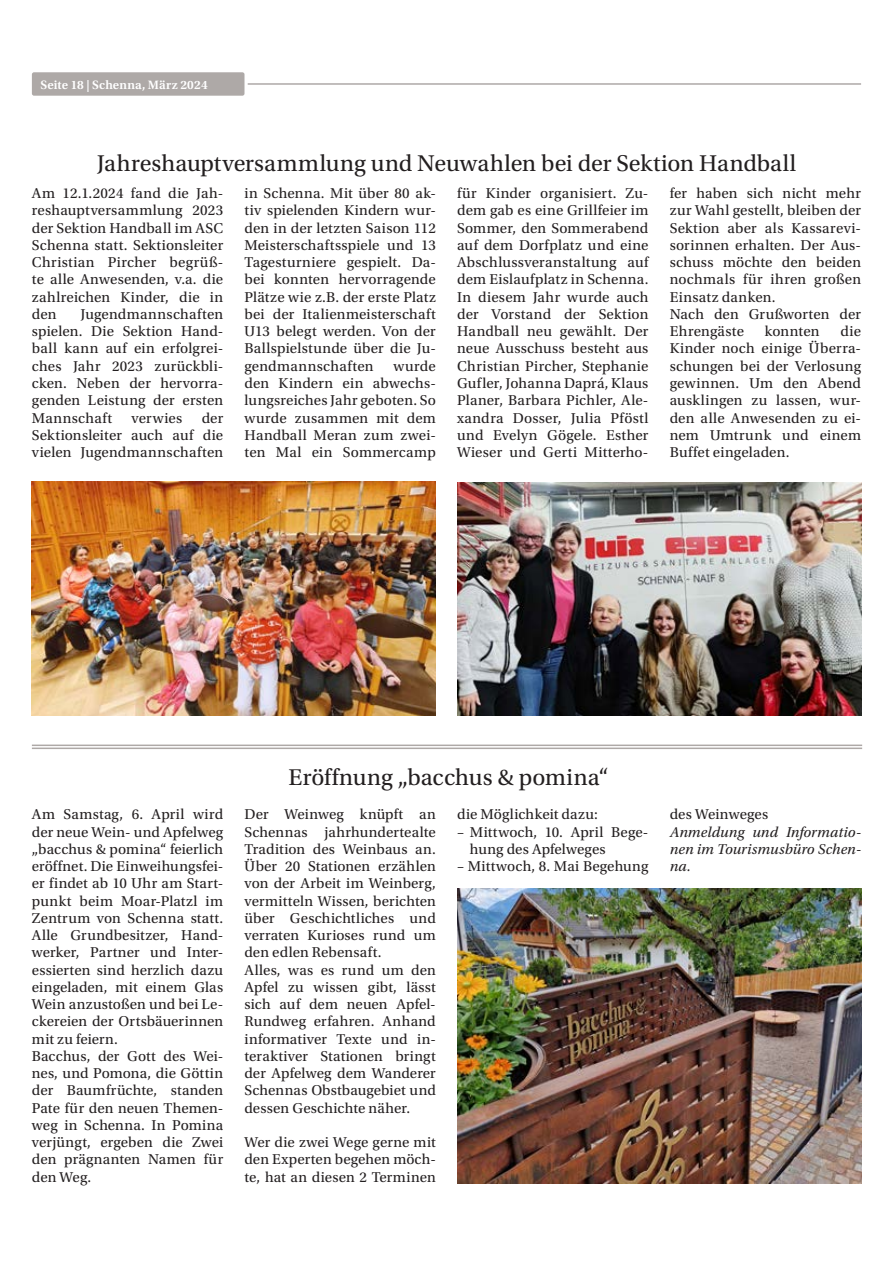
<style>
.page{position:relative;width:893px;height:1263px;background:#fff}
.page>*{position:absolute;margin:0;border:0;box-sizing:border-box;transform-origin:0 0}
.t1{font:24px "Utopia Std";color:#231f20}
.t2{font:15px/17.2px "Utopia Std";letter-spacing:.01em;color:#231f20;text-align:justify}
.t3{font:italic 15px/17.2px "Utopia Std";letter-spacing:.005em;color:#231f20;text-align:justify}
.t4{font:600 12.75px "Utopia Std";letter-spacing:.015em;color:#fff}
</style>
<div class="page">
<div style="left:32px;top:72px;width:212px;height:24px;background:#aea9a7;border-radius:2px"></div>
<hr style="left:248px;top:83px;width:613px;height:2px;background:#aea9a7">
<img style="left:32px;top:482px;width:404px;height:234px">
<img style="left:457px;top:482px;width:404px;height:234px">
<img style="left:457px;top:888px;width:404px;height:295px">
<hr style="left:32px;top:744px;width:830px;height:2px;background:#aea9a7">
<hr style="left:32px;top:747px;width:830px;height:2px;background:#aea9a7">
<p class="t4" style="left:40px;top:78px;width:169px">Seite 18 | Schenna, März 2024</p>
<h1 class="t1" style="left:97px;top:150px;width:701px">Jahreshauptversammlung und Neuwahlen bei der Sektion Handball</h1>
<p class="t2" style="left:32px;top:185px;width:193px">Am 12.1.2024 fand die Jah&shy;reshauptversammlung 2023 der Sektion Handball im ASC Schenna statt. Sektionsleiter Christian Pircher begrüß&shy;te alle Anwesenden, v.a. die zahlreichen Kinder, die in den</p>
<p class="t2" style="left:244px;top:185px;width:193px">in Schenna. Mit über 80 ak&shy;tiv spielenden Kindern wur&shy;den in der letzten Saison 112<br>Meisterschaftsspiele und 13<br>Tagesturniere gespielt. Da&shy;bei konnten hervorragende Plätze wie z.B. der erste Platz bei der Italienmeisterschaft U13 belegt werden. Von der Ballspielstunde über die Ju&shy;gendmannschaften</p>
<p class="t2" style="left:457px;top:185px;width:193px">für Kinder organisiert. Zu&shy;dem gab es eine Grillfeier im Sommer, den Sommerabend auf dem Dorfplatz und eine Abschlussveranstaltung auf dem Eislaufplatz in Schenna.<br>In diesem Jahr wurde auch der Vorstand der Sektion Handball neu gewählt. Der neue Ausschuss besteht aus Christian Pircher, Stephanie Gufler, Johanna Daprá, Klaus Planer, Barbara Pichler, Ale&shy;xandra Dosser, Julia Pföstl und Evelyn Gögele. Esther Wieser und Gerti Mitterho-</p>
<p class="t2" style="left:670px;top:185px;width:193px;text-align:left">fer haben sich nicht mehr zur Wahl gestellt, bleiben der<br>Sektion aber als Kassarevi&shy;sorinnen erhalten. Der Aus&shy;schuss möchte den beiden nochmals für ihren großen<br>Einsatz danken.<br>Nach den Grußworten der<br>Ehrengäste</p>
<p class="t2" style="left:32px;top:306px;width:193px;text-indent:49px">Jugendmannschaften spielen. Die Sektion Hand&shy;ball kann auf ein erfolgrei&shy;ches Jahr 2023 zurückbli&shy;cken. Neben der hervorra&shy;genden Leistung der ersten Mannschaft</p>
<p class="t2" style="left:670px;top:323px;width:193px;text-indent:171px">die Kinder noch einige Überra&shy;schungen bei der Verlosung gewinnen. Um den Abend ausklingen zu lassen, wur&shy;den alle Anwesenden zu ei&shy;nem Umtrunk und einem Buffet eingeladen.</p>
<p class="t2" style="left:765px;top:323px;width:56px">konnten</p>
<p class="t2" style="left:244px;top:357px;width:193px;text-indent:149px">wurde den Kindern ein abwechs&shy;lungsreiches Jahr geboten. So wurde zusammen mit dem Handball Meran zum zwei&shy;ten Mal ein Sommercamp</p>
<p class="t2" style="left:32px;top:409px;width:193px;text-indent:170px">der Sektionsleiter auch auf die vielen Jugendmannschaften</p>
<p class="t2" style="left:132px;top:409px;width:52px">verwies</p>
<h1 class="t1" style="left:289px;top:764px;width:322px">Eröffnung „bacchus &amp; pomina“</h1>
<p class="t2" style="left:32px;top:806px;width:193px;text-align:left">Am Samstag, 6. April wird der neue Wein- und Apfelweg „bacchus &amp; pomina“ feierlich eröffnet. Die Einweihungsfei&shy;er findet ab 10 Uhr am Start&shy;punkt beim Moar-Platzl im<br>Zentrum von Schenna statt.<br>Alle Grundbesitzer, Hand&shy;werker, Partner und Inter&shy;essierten sind herzlich dazu eingeladen, mit einem Glas<br>Wein anzustoßen und bei Le&shy;ckereien der Ortsbäuerinnen mit zu feiern.<br>Bacchus, der Gott des Wei&shy;nes, und Pomona, die Göttin der Baumfrüchte, standen<br>Pate für den neuen Themen&shy;weg in Schenna. In Pomina verjüngt, ergeben die Zwei den prägnanten Namen für den Weg.</p>
<p class="t2" style="left:244px;top:806px;width:193px;text-align:left">Der Weinweg knüpft an<br>Schennas jahrhundertealte<br>Tradition des Weinbaus an.<br>Über 20 Stationen erzählen von der Arbeit im Weinberg, vermitteln Wissen, berichten über Geschichtliches und verraten Kurioses rund um den edlen Rebensaft.<br>Alles, was es rund um den<br>Apfel zu wissen gibt, lässt sich auf dem neuen Apfel-<br>Rundweg erfahren. Anhand informativer Texte und in&shy;teraktiver Stationen bringt der Apfelweg dem Wanderer<br>Schennas Obstbaugebiet und dessen Geschichte näher.</p>
<p class="t2" style="left:244px;top:1134px;width:193px">Wer die zwei Wege gerne mit den Experten begehen möch&shy;te, hat an diesen 2 Terminen</p>
<p class="t2" style="left:457px;top:806px;width:142px">die Möglichkeit dazu:</p>
<p class="t2" style="left:470px;top:823px;width:180px;text-indent:-13px">– Mittwoch, 10. April Bege&shy;hung des Apfelweges</p>
<p class="t2" style="left:457px;top:858px;width:193px">– Mittwoch, 8. Mai Begehung</p>
<p class="t2" style="left:670px;top:806px;width:100px">des Weinweges</p>
<p class="t3" style="left:670px;top:823px;width:193px">Anmeldung und Informatio&shy;nen im Tourismusbüro Schen&shy;na.</p>
</div>
